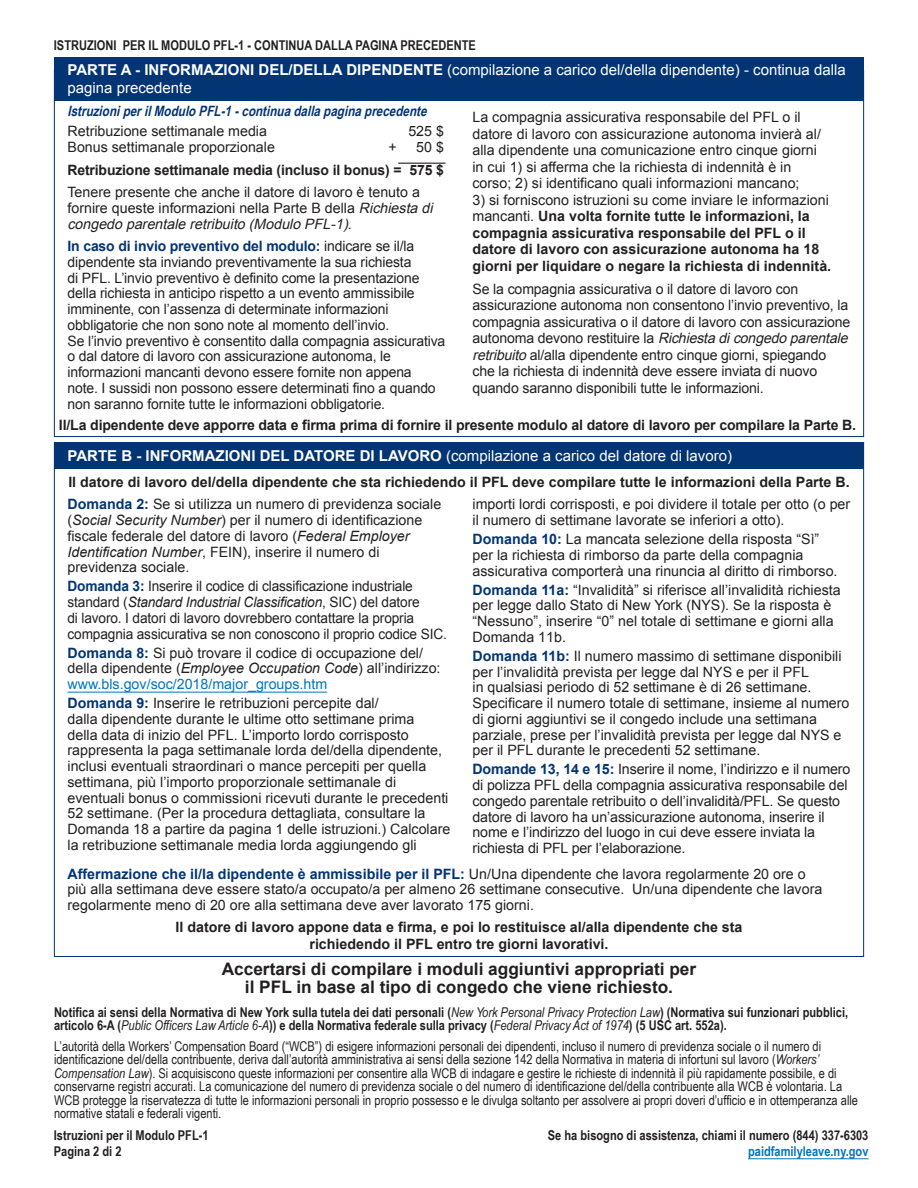
<style>
.page{position:relative;width:918px;height:1188px;background:#fff}
.page>*{position:absolute;margin:0;border:0;box-sizing:border-box;transform-origin:0 0}
.Bold_Centered{font:700 17.25px/18px "Arial";color:#231f20;text-align:center}
.Sections{font:15px/18px "Arial";color:#fff}
.t1{font:14.25px/15.8px "Arial";color:#231f20}
.Bold_Centered-2{font:700 14.25px/16.5px "Arial";color:#231f20;text-align:center}
.t2{font:14.25px/15.8px "Arial";color:#231f20;scale:.96 1}
.Forms_Italic{font:italic 700 14.25px "Arial Narrow";color:#033574}
.Normal_9pt{font:13.5px/13.5px "Arial Narrow";color:#231f20}
.Page{font:700 13.5px/13.5px "Arial Narrow";color:#231f20}
.Assistance{font:700 13.5px "Arial Narrow";color:#231f20}
.Assistance-2{font:700 13.5px "Arial Narrow";color:#0076bc}
.s1{font-weight:700}
.s2{font-weight:400}
.s3{font-style:italic}
.s4{font-weight:700;color:#033574}
.s5{color:#0076bc}
.s6{font-weight:400;font-style:italic}
</style>
<div class="page">
<div style="left:54px;top:442px;width:810px;height:27px;background:#033574"></div>
<hr style="left:68px;top:692px;width:259px;height:1px;background:#0076bc">
<div style="left:54px;top:57px;width:810px;height:43px;background:#033574"></div>
<hr style="left:398px;top:163px;width:48px;height:1px;background:#231f20">
<hr style="left:748px;top:1159px;width:121px;height:1px;background:#0076bc">
<p class="Page" style="left:54px;top:38px;width:424px">ISTRUZIONI PER IL MODULO PFL-1 - CONTINUA DALLA PAGINA PRECEDENTE</p>
<p class="Sections" style="left:68px;top:61px;width:780px"><span class="s1">PARTE A - INFORMAZIONI DEL/DELLA DIPENDENTE</span> (compilazione a carico del/della dipendente) - continua dalla pagina precedente</p>
<p class="Forms_Italic" style="left:68px;top:100px;width:365px">IstruzioniperilModuloPFL-1-continuadallapaginaprecedente</p>
<p class="t1" style="left:472px;top:109px;width:350px;line-height:16.5px">La compagnia assicurativa responsabile del PFL o il datore di lavoro con assicurazione autonoma invierà al/ alla dipendente una comunicazione entro cinque giorni in cui 1) si afferma che la richiesta di indennità è in corso; 2) si identificano quali informazioni mancano;</p>
<p class="Bold_Centered-2" style="left:472px;top:192px;width:360px;text-align:left"><span class="s2">3) si forniscono istruzioni su come inviare le informazioni mancanti.</span> Una volta fornite tutte le informazioni, la compagnia assicurativa responsabile del PFL o il datore di lavoro con assicurazione autonoma ha 18 giorni per liquidare o negare la richiesta di indennità.</p>
<p class="t1" style="left:472px;top:281px;width:381px;line-height:16.5px">Se la compagnia assicurativa o il datore di lavoro con assicurazione autonoma non consentono l’invio preventivo, la compagnia assicurativa o il datore di lavoro con assicurazione a u t o n o m a d e v o n o re s t i t u i re l a <span class="s3">Richiestadicongedoparentale retribuito</span>al/alla dipendente entro cinque giorni, spiegando che la richiesta di indennità deve essere inviata di nuovo quando saranno disponibili tutte le informazioni.</p>
<p class="Bold_Centered-2" style="left:59px;top:418px;width:799px">Il/La dipendente deve apporre data e firma prima di fornire il presente modulo al datore di lavoro per compilare la Parte B.</p>
<p class="t1" style="left:68px;top:124px;width:201px">Retribuzione settimanale media</p>
<p class="t1" style="left:408px;top:124px;width:37px">525 $</p>
<p class="t1" style="left:68px;top:140px;width:209px">Bonus settimanale proporzionale</p>
<p class="t1" style="left:388px;top:140px;width:10px">+</p>
<p class="t1" style="left:416px;top:140px;width:29px">50 $</p>
<p class="Bold_Centered-2" style="left:68px;top:162px;width:378px">Retribuzione settimanale media (incluso il bonus) = 575 $</p>
<p class="t1" style="left:67px;top:185px;width:371px">Tenere presente che anche il datore di lavoro è tenuto a fornire queste informazioni nella Parte B della <span class="s3">Richiesta di congedo parentale retribuito (Modulo PFL-1)</span>.</p>
<p class="t1" style="left:68px;top:239px;width:379px"><span class="s4">In caso di invio preventivo del modulo:</span> indicare se il/la dipendente sta inviando preventivamente la sua richiesta<br>di PFL. L’invio preventivo è definito come la presentazione della richiesta in anticipo rispetto a un evento ammissibile imminente, con l’assenza di determinate informazioni obbligatorie che non sono note al momento dell’invio.<br>Se l’invio preventivo è consentito dalla compagnia assicurativa o dal datore di lavoro con assicurazione autonoma, le informazioni mancanti devono essere fornite non appena note. I sussidi non possono essere determinati fino a quando non saranno fornite tutte le informazioni obbligatorie.</p>
<p class="Sections" style="left:68px;top:447px;width:666px"><span class="s1">PARTE B - INFORMAZIONI DEL DATORE DI LAVORO</span> (compilazione a carico del datore di lavoro)</p>
<p class="t1" style="left:68px;top:497px;width:375px"><span class="s4">Domanda 2:</span> Se si utilizza un numero di previdenza sociale (<span class="s3">Social Security Number</span>) per il numero di identificazione fiscale federale del datore di lavoro (<span class="s3">Federal Employer Identification Number</span>, FEIN), inserire il numero di previdenza sociale.</p>
<p class="t2" style="left:68px;top:579px;width:397px"><span class="s4">Domanda 3:</span> Inserire il codice di classificazione industriale standard (<span class="s3">Standard Industrial Classification</span>, SIC) del datore<br>di lavoro. I datori di lavoro dovrebbero contattare la propria compagnia assicurativa se non conoscono il proprio codice SIC.</p>
<p class="t1" style="left:68px;top:645px;width:375px"><span class="s4">Domanda 8:</span> Si può trovare il codice di occupazione del/ della dipendente (<span class="s3">Employee Occupation Code</span>) all’indirizzo: <span class="s5">www.bls.gov/soc/2018/major_groups.htm</span></p>
<p class="t1" style="left:68px;top:695px;width:384px"><span class="s4">Domanda 9:</span> Inserire le retribuzioni percepite dal/<br>dalla dipendente durante le ultime otto settimane prima<br>della data di inizio del PFL. L’importo lordo corrisposto rappresenta la paga settimanale lorda del/della dipendente, inclusi eventuali straordinari o mance percepiti per quella settimana, più l’importo proporzionale settimanale di eventuali bonus o commissioni ricevuti durante le precedenti 52 settimane. (Per la procedura dettagliata, consultare la Domanda 18 a partire da pagina 1 delle istruzioni.) Calcolare la retribuzione settimanale media lorda aggiungendo gli</p>
<p class="Bold_Centered-2" style="left:68px;top:474px;width:783px">Il datore di lavoro del/della dipendente che sta richiedendo il PFL deve compilare tutte le informazioni della Parte B.</p>
<p class="t1" style="left:473px;top:497px;width:379px">importi lordi corrisposti, e poi dividere il totale per otto (o per il numero di settimane lavorate se inferiori a otto).</p>
<p class="t1" style="left:473px;top:531px;width:367px"><span class="s4">Domanda 10:</span> La mancata selezione della risposta “Sì” per la richiesta di rimborso da parte della compagnia assicurativa comporterà una rinuncia al diritto di rimborso.</p>
<p class="t1" style="left:473px;top:582px;width:370px"><span class="s4">Domanda 11a:</span> “Invalidità” si riferisce all’invalidità richiesta per legge dallo Stato di New York (NYS). Se la risposta è “Nessuno”, inserire “0” nel totale di settimane e giorni alla Domanda 11b.</p>
<p class="t1" style="left:473px;top:648px;width:378px"><span class="s4">Domanda 11b:</span> Il numero massimo di settimane disponibili per l’invalidità prevista per legge dal NYS e per il PFL<br>in qualsiasi periodo di 52 settimane è di 26 settimane.<br>Specificare il numero totale di settimane, insieme al numero di giorni aggiuntivi se il congedo include una settimana parziale, prese per l’invalidità prevista per legge dal NYS e per il PFL durante le precedenti 52 settimane.</p>
<p class="t1" style="left:473px;top:762px;width:379px"><span class="s4">Domande 13, 14 e 15:</span> Inserire il nome, l’indirizzo e il numero di polizza PFL della compagnia assicurativa responsabile del congedo parentale retribuito o dell’invalidità/PFL. Se questo datore di lavoro ha un’assicurazione autonoma, inserire il nome e l’indirizzo del luogo in cui deve essere inviata la richiesta di PFL per l’elaborazione.</p>
<p class="t1" style="left:68px;top:866px;width:756px"><span class="s4">Affermazione che il/la dipendente è ammissibile per il PFL:</span> Un/Una dipendente che lavora regolarmente 20 ore o più alla settimana deve essere stato/a occupato/a per almeno 26 settimane consecutive. Un/una dipendente che lavora regolarmente meno di 20 ore alla settimana deve aver lavorato 175 giorni.</p>
<p class="Bold_Centered-2" style="left:176px;top:919px;width:569px;line-height:17.1px">Il datore di lavoro appone data e firma, e poi lo restituisce al/alla dipendente che sta richiedendo il PFL entro tre giorni lavorativi.</p>
<p class="Bold_Centered" style="left:222px;top:960px;width:476px">Accertarsi di compilare i moduli aggiuntivi appropriati per il PFL in base al tipo di congedo che viene richiesto.</p>
<p class="Page" style="left:54px;top:1005px;width:796px">Notifica ai sensi della Normativa di New York sulla tutela dei dati personali (<span class="s6">New York Personal Privacy Protection Law</span>) (Normativa sui funzionari pubblici, articolo 6-A (<span class="s6">Public Officers Law Article 6-A</span>)) e della Normativa federale sulla privacy (<span class="s6">Federal Privacy Act of 1974</span>) (5 USC art. 552a).</p>
<p class="Normal_9pt" style="left:54px;top:1039px;width:806px">L’autorità della Workers’ Compensation Board (“WCB”) di esigere informazioni personali dei dipendenti, incluso il numero di previdenza sociale o il numero di identificazione del/della contribuente, deriva dall’autorità amministrativa ai sensi della sezione 142 della Normativa in materia di infortuni sul lavoro (<span class="s3">Workers’ Compensation Law</span>). Si acquisiscono queste informazioni per consentire alla WCB di indagare e gestire le richieste di indennità il più rapidamente possibile, e di conservarne registri accurati. La comunicazione del numero di previdenza sociale o del numero di identificazione del/della contribuente alla WCB è volontaria. La WCB protegge la riservatezza di tutte le informazioni personali in proprio possesso e le divulga soltanto per assolvere ai propri doveri d’ufficio e in ottemperanza alle normative statali e federali vigenti.</p>
<p class="Page" style="left:54px;top:1128px;width:156px">Istruzioni per il Modulo PFL-1</p>
<p class="Page" style="left:54px;top:1144px;width:69px">Pagina 2 di 2</p>
<p class="Assistance" style="left:548px;top:1125px;width:322px">Se ha bisogno di assistenza, chiami il numero (844) 337-6303</p>
<p class="Assistance-2" style="left:748px;top:1141px;width:122px">paidfamilyleave.ny.gov</p>
</div>
